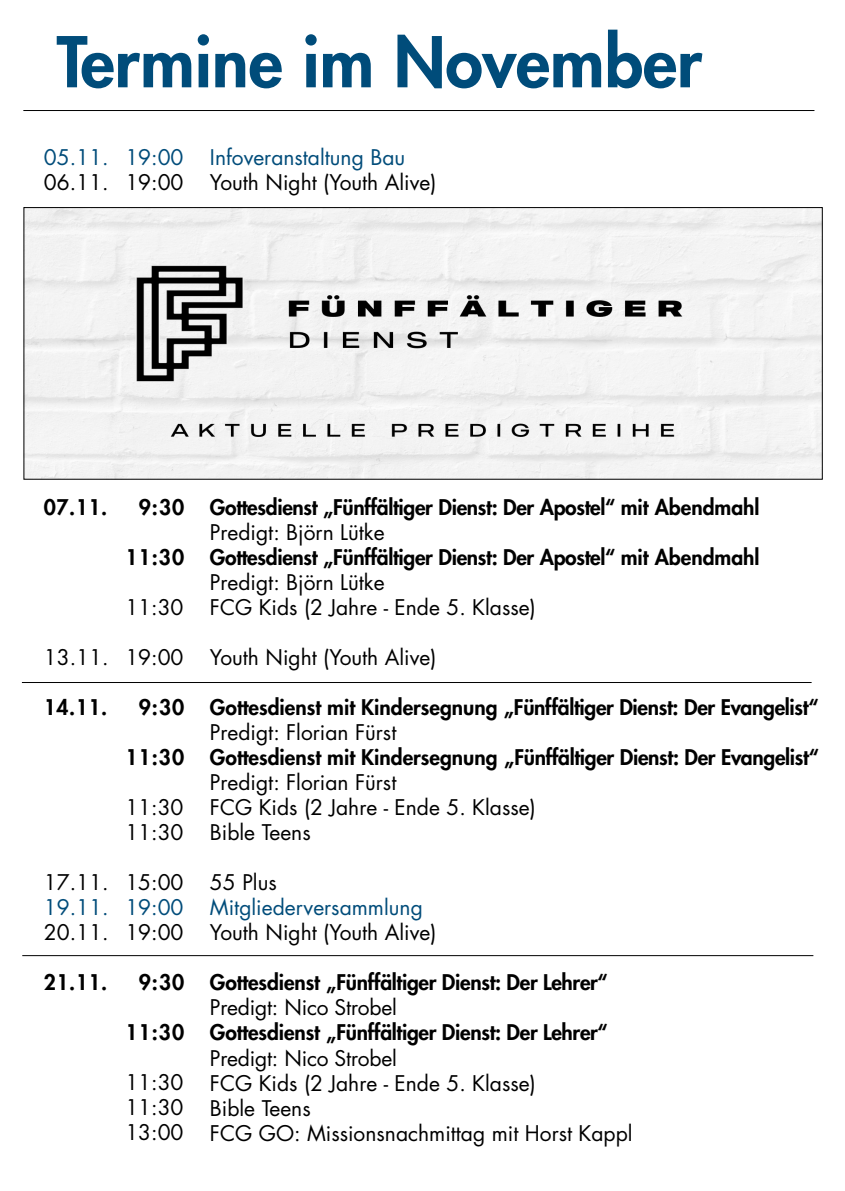
<style>
.page{position:relative;width:845px;height:1191px;background:#fff}
.page>*{position:absolute;margin:0;border:0;box-sizing:border-box;transform-origin:0 0}
.t1{font:800 68px "Futura Std";color:#004c7a}
.t2{font:21px "Futura Std";color:#000}
.t3{font:800 21px "Futura Std";letter-spacing:-.015em;color:#000}
.t4{font:21px/25px "Futura Std";color:#004c7a}
.s1{color:#000}
</style>
<div class="page">
<hr style="left:23px;top:110px;width:791px;height:1px;background:#000">
<hr style="left:22px;top:955px;width:791px;height:1px;background:#000">
<hr style="left:22px;top:682px;width:789px;height:1px;background:#000">
<img style="left:25px;top:209px;width:796px;height:269px">
<p class="t1" style="left:57px;top:19px;width:647px">Termine im November</p>
<p class="t4" style="left:44px;top:145px;width:66px">05.11.</p>
<p class="t2" style="left:44px;top:169px;width:66px">06.11.</p>
<p class="t4" style="left:125px;top:145px;width:60px">19:00</p>
<p class="t2" style="left:125px;top:169px;width:60px">19:00</p>
<p class="t4" style="left:210px;top:145px;width:197px">Infoveranstaltung Bau</p>
<p class="t2" style="left:210px;top:169px;width:228px">Youth Night (Youth Alive)</p>
<p class="t3" style="left:44px;top:494px;width:65px">07.11.</p>
<p class="t2" style="left:44px;top:644px;width:66px">13.11.</p>
<p class="t3" style="left:44px;top:694px;width:65px">14.11.</p>
<p class="t2" style="left:44px;top:869px;width:66px">17.11.</p>
<p class="t4" style="left:44px;top:895px;width:66px">19.11.<br><span class="s1">20.11.</span></p>
<p class="t3" style="left:44px;top:969px;width:65px">21.11.</p>
<p class="t3" style="left:139px;top:494px;width:47px">9:30</p>
<p class="t3" style="left:125px;top:544px;width:60px">11:30</p>
<p class="t2" style="left:125px;top:594px;width:60px">11:30</p>
<p class="t2" style="left:125px;top:644px;width:60px">19:00</p>
<p class="t3" style="left:139px;top:694px;width:47px">9:30</p>
<p class="t3" style="left:125px;top:744px;width:60px">11:30</p>
<p class="t2" style="left:125px;top:794px;width:60px">11:30</p>
<p class="t2" style="left:125px;top:819px;width:60px">11:30</p>
<p class="t2" style="left:125px;top:869px;width:60px">15:00</p>
<p class="t4" style="left:125px;top:895px;width:60px">19:00</p>
<p class="t2" style="left:125px;top:919px;width:60px">19:00</p>
<p class="t3" style="left:139px;top:969px;width:47px">9:30</p>
<p class="t3" style="left:125px;top:1019px;width:60px">11:30</p>
<p class="t2" style="left:125px;top:1069px;width:60px">11:30</p>
<p class="t2" style="left:125px;top:1094px;width:60px">11:30</p>
<p class="t2" style="left:125px;top:1119px;width:60px">13:00</p>
<p class="t3" style="left:210px;top:494px;width:551px">Gottesdienst „Fünffältiger Dienst: Der Apostel“ mit Abendmahl</p>
<p class="t2" style="left:210px;top:519px;width:176px">Predigt: Björn Lütke</p>
<p class="t3" style="left:210px;top:544px;width:551px">Gottesdienst „Fünffältiger Dienst: Der Apostel“ mit Abendmahl</p>
<p class="t2" style="left:210px;top:569px;width:176px">Predigt: Björn Lütke</p>
<p class="t2" style="left:210px;top:594px;width:327px">FCG Kids (2 Jahre - Ende 5. Klasse)</p>
<p class="t2" style="left:210px;top:644px;width:228px">Youth Night (Youth Alive)</p>
<p class="t3" style="left:210px;top:694px;width:610px">Gottesdienst mit Kindersegnung „Fünffältiger Dienst: Der Evangelist“</p>
<p class="t2" style="left:210px;top:719px;width:188px">Predigt: Florian Fürst</p>
<p class="t3" style="left:210px;top:744px;width:610px">Gottesdienst mit Kindersegnung „Fünffältiger Dienst: Der Evangelist“</p>
<p class="t2" style="left:210px;top:769px;width:188px">Predigt: Florian Fürst</p>
<p class="t2" style="left:210px;top:794px;width:327px">FCG Kids (2 Jahre - Ende 5. Klasse)</p>
<p class="t2" style="left:210px;top:819px;width:102px">Bible Teens</p>
<p class="t2" style="left:210px;top:869px;width:68px">55 Plus</p>
<p class="t4" style="left:210px;top:895px;width:214px">Mitgliederversammlung</p>
<p class="t2" style="left:210px;top:919px;width:228px">Youth Night (Youth Alive)</p>
<p class="t3" style="left:210px;top:969px;width:399px">Gottesdienst „Fünffältiger Dienst: Der Lehrer“</p>
<p class="t2" style="left:210px;top:994px;width:188px">Predigt: Nico Strobel</p>
<p class="t3" style="left:210px;top:1019px;width:399px">Gottesdienst „Fünffältiger Dienst: Der Lehrer“</p>
<p class="t2" style="left:210px;top:1044px;width:188px">Predigt: Nico Strobel</p>
<p class="t2" style="left:210px;top:1069px;width:327px">FCG Kids (2 Jahre - Ende 5. Klasse)</p>
<p class="t2" style="left:210px;top:1094px;width:102px">Bible Teens</p>
<p class="t2" style="left:210px;top:1119px;width:424px">FCG GO: Missionsnachmittag mit Horst Kappl</p>
</div>
